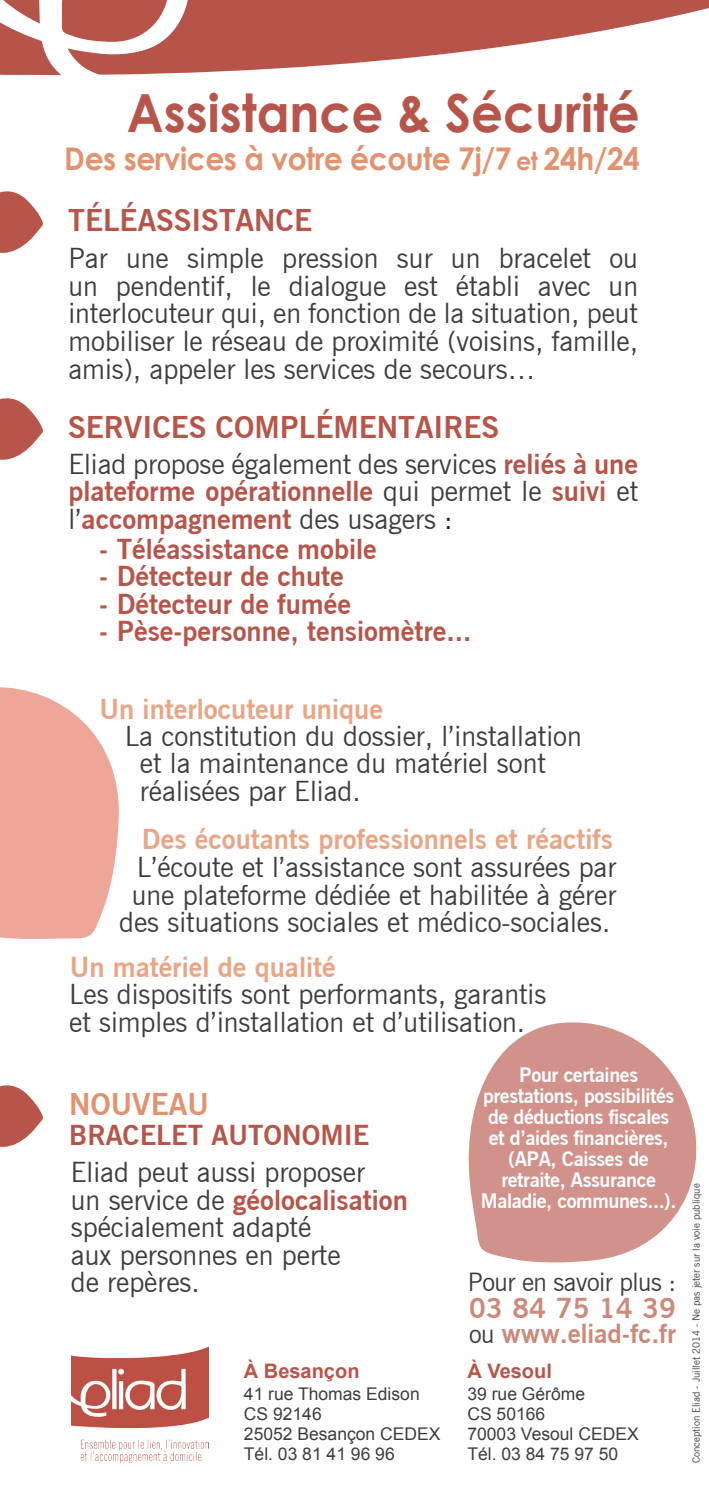
<style>
.page{position:relative;width:709px;height:1489px;background:#fff}
.page>*{position:absolute;margin:0;border:0;box-sizing:border-box;transform-origin:0 0}
.t1{font:700 52.5px "Century Gothic";color:#b8554a;scale:.95 1}
.t2{font:700 31.25px "Century Gothic";letter-spacing:-.015em;color:#e3926f;scale:.95 1}
.t3{font:700 30px "News Gothic BT";color:#b8554a}
.t4{font:700 30px "News Gothic BT";color:#e3926f}
.t5{font:27.5px/27.5px "News Gothic BT";color:#3e3e3f;text-align:justify}
.t6{font:700 27.5px "News Gothic BT";color:#b8554a}
.t7{font:700 27.5px "News Gothic BT";color:#e9a686}
.t8{font:700 27.5px "News Gothic BT";letter-spacing:.02em;color:#cd897a}
.t9{font:700 26.25px "News Gothic BT";color:#cd897a}
.t10{font:25px "News Gothic BT";letter-spacing:-.02em;color:#3e3e3f}
.t11{font:700 20px "Arial";color:#b8554a}
.t12{font:700 19.75px/21px "News Gothic BT";letter-spacing:-.02em;color:#fff;text-align:center}
.t13{font:17.5px "Arial";color:#3e3e3f}
.t14{font:10px "News Gothic BT";color:#3e3e3f}
.s1{font-size:25px}
.s2{font-weight:700;color:#b8554a}
.s3{color:#231f20}
.s4{font-weight:400;font-size:25px;color:#3e3e3f}
</style>
<div class="page">
<svg style="left:468px;top:1022px;width:229px;height:241px;fill:#d1928b"></svg>
<svg style="left:0;top:687px;width:119px;height:252px;background:#f0b1a5"></svg>
<svg style="left:0;top:191px;width:43px;height:62px"></svg>
<svg style="left:0;top:398px;width:43px;height:62px"></svg>
<svg style="left:0;top:1085px;width:43px;height:62px"></svg>
<svg style="left:200px;top:0;width:509px;height:73px;fill:#b7544a"></svg>
<svg style="left:0;top:0;width:200px;height:75px"></svg>
<img style="left:72px;top:1346px;width:136px;height:116px">
<p class="t1" style="left:127px;top:73px;width:541px">Assistance &amp; Sécurité</p>
<p class="t2" style="left:64px;top:135px;width:607px">Des services à votre écoute 7j/7 <span class="s1">et</span> 24h/24</p>
<p class="t3" style="left:68px;top:202px;width:245px">TÉLÉASSISTANCE</p>
<p class="t5" style="left:68px;top:245px;width:571px">Par une simple pression sur un bracelet ou un pendentif, le dialogue est établi avec un interlocuteur qui, en fonction de la situation, peut mobiliser le réseau de proximité (voisins, famille, amis), appeler les services de secours…</p>
<p class="t3" style="left:68px;top:409px;width:432px">SERVICES COMPLÉMENTAIRES</p>
<p class="t5" style="left:68px;top:450px;width:571px">Eliad propose également des services <span class="s2">reliés à une plateforme opérationnelle</span> qui permet le <span class="s2">suivi</span> et l’<span class="s2">accompagnement</span> des usagers <span class="s3">:</span></p>
<p class="t6" style="left:99px;top:532px;width:279px">- Téléassistance mobile</p>
<p class="t6" style="left:99px;top:559px;width:246px">- Détecteur de chute</p>
<p class="t6" style="left:99px;top:587px;width:253px">- Détecteur de fumée</p>
<p class="t6" style="left:99px;top:614px;width:374px">- Pèse-personne, tensiomètre...</p>
<p class="t7" style="left:100px;top:692px;width:285px">Un interlocuteur unique</p>
<p class="t5" style="left:125px;top:721px;width:458px">La constitution du dossier, l’installation</p>
<p class="t5" style="left:140px;top:749px;width:407px">et la maintenance du matériel sont réalisées par Eliad.</p>
<p class="t7" style="left:142px;top:822px;width:472px">Des écoutants professionnels et réactifs</p>
<p class="t5" style="left:137px;top:853px;width:481px">L’écoute et l’assistance sont assurées par</p>
<p class="t5" style="left:132px;top:880px;width:486px">une plateforme dédiée et habilitée à gérer</p>
<p class="t5" style="left:119px;top:908px;width:492px">des situations sociales et médico-sociales.</p>
<p class="t7" style="left:70px;top:950px;width:267px">Un matériel de qualité</p>
<p class="t5" style="left:69px;top:980px;width:478px">Les dispositifs sont performants, garantis</p>
<p class="t5" style="left:69px;top:1008px;width:457px">et simples d’installation et d’utilisation.</p>
<p class="t4" style="left:69px;top:1085px;width:141px">NOUVEAU</p>
<p class="t6" style="left:69px;top:1118px;width:302px">BRACELET AUTONOMIE</p>
<p class="t5" style="left:71px;top:1158px;width:295px">Eliad peut aussi proposer</p>
<p class="t5" style="left:71px;top:1185px;width:338px">un service de <span class="s2">géolocalisation </span>spécialement adapté</p>
<p class="t5" style="left:71px;top:1240px;width:271px">aux personnes en perte</p>
<p class="t5" style="left:71px;top:1268px;width:130px">de repères.</p>
<p class="t11" style="left:244px;top:1357px;width:117px">À Besançon</p>
<p class="t13" style="left:244px;top:1382px;width:177px">41 rue Thomas Edison</p>
<p class="t13" style="left:244px;top:1402px;width:79px">CS 92146</p>
<p class="t13" style="left:244px;top:1422px;width:198px">25052 Besançon CEDEX</p>
<p class="t13" style="left:244px;top:1442px;width:152px">Tél. 03 81 41 96 96</p>
<p class="t12" style="left:483px;top:1064px;width:193px">Pour certaines prestations, possibilités</p>
<p class="t12" style="left:481px;top:1106px;width:197px">de déductions fiscales et d’aides financières, (APA, Caisses de retraite, Assurance<br>Maladie, communes...).</p>
<p class="t10" style="left:468px;top:1266px;width:210px">Pour en savoir plus :</p>
<p class="t8" style="left:469px;top:1291px;width:209px">03 84 75 14 39</p>
<p class="t9" style="left:469px;top:1317px;width:209px"><span class="s4">ou</span> www.eliad-fc.fr</p>
<p class="t11" style="left:467px;top:1357px;width:86px">À Vesoul</p>
<p class="t13" style="left:467px;top:1382px;width:119px">39 rue Gérôme</p>
<p class="t13" style="left:467px;top:1402px;width:79px">CS 50166</p>
<p class="t13" style="left:467px;top:1422px;width:173px">70003 Vesoul CEDEX</p>
<p class="t13" style="left:467px;top:1442px;width:152px">Tél. 03 84 75 97 50</p>
<p class="t14" style="left:690px;top:1462px;width:281px;rotate:-90deg">Conception Eliad - Juillet 2014 - Ne pas jeter sur la voie publique</p>
</div>
